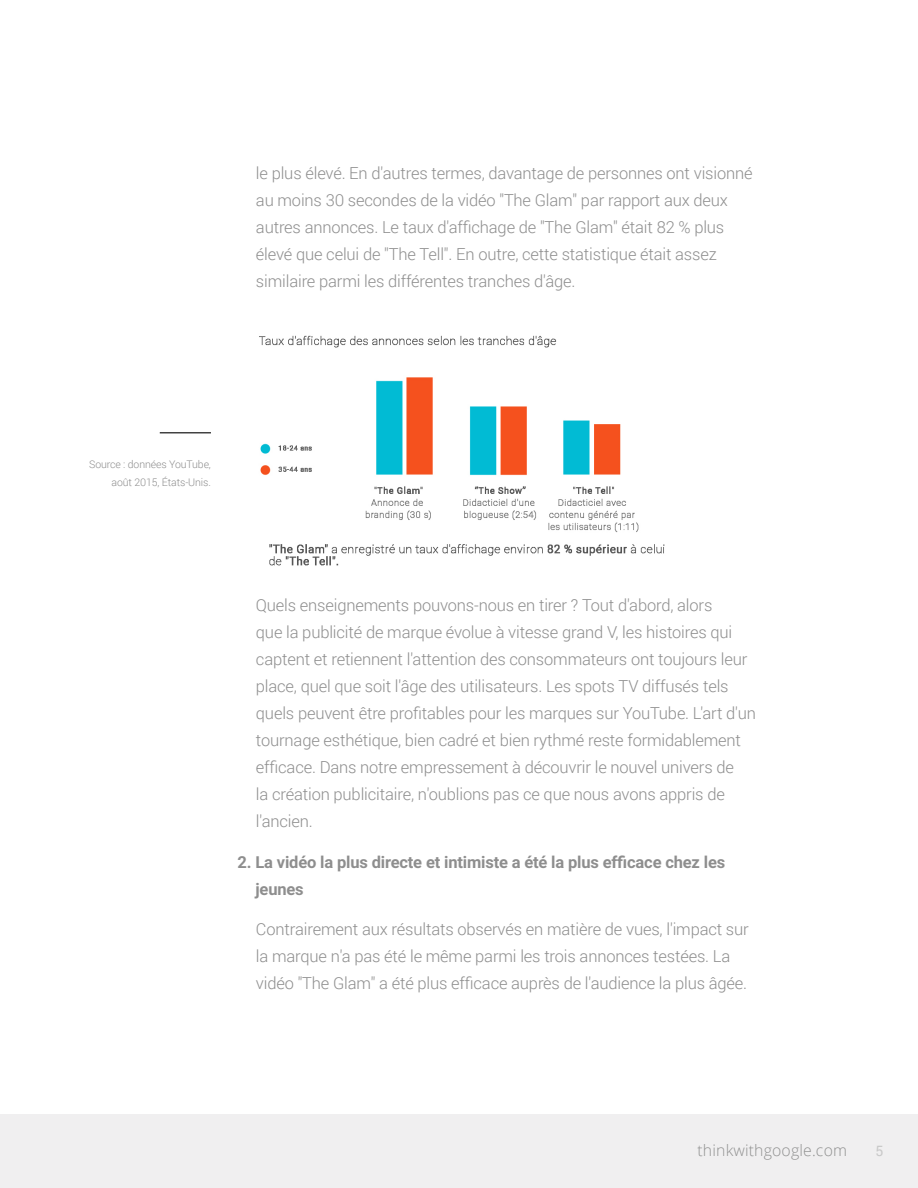
<style>
.page{position:relative;width:918px;height:1188px;background:#fff}
.page>*{position:absolute;margin:0;border:0;box-sizing:border-box;transform-origin:0 0}
.Body_Copy{font:300 16.5px/27px "Roboto";letter-spacing:-.01em;color:#8e8e8e}
.Body_Copy-2{font:700 16.5px/27px "Roboto";letter-spacing:-.01em;color:#8e8e8e}
.t1{font:300 15.75px "Open Sans";letter-spacing:.01em;color:#666766}
.t2{font:14.25px "Roboto";color:#c9c9c9}
.Sidebar_Source{font:300 10.5px/18px "Roboto";letter-spacing:-.01em;color:#8e8e8e;text-align:right}
</style>
<div class="page">
<div style="left:0;top:1114px;width:918px;height:74px;background:#f0eff0"></div>
<img style="left:259px;top:335px;width:406px;height:231px">
<hr style="left:160px;top:432px;width:51px;height:2px;background:#424242">
<p class="Body_Copy" style="left:256px;top:159px;width:498px">le plus élevé. En d'autres termes, davantage de personnes ont visionné au moins 30 secondes de la vidéo "The Glam" par rapport aux deux autres annonces. Le taux d'affichage de "The Glam" était 82 % plus élevé que celui de "The Tell". En outre, cette statistique était assez similaire parmi les différentes tranches d'âge.</p>
<p class="Sidebar_Source" style="left:89px;top:455px;width:123px">Source : données YouTube, août 2015, États-Unis.</p>
<p class="Body_Copy" style="left:256px;top:591px;width:502px">Quels enseignements pouvons-nous en tirer ? Tout d'abord, alors<br>que la publicité de marque évolue à vitesse grand V, les histoires qui captent et retiennent l'attention des consommateurs ont toujours leur place, quel que soit l'âge des utilisateurs. Les spots TV diffusés tels quels peuvent être profitables pour les marques sur YouTube. L'art d'un tournage esthétique, bien cadré et bien rythmé reste formidablement efficace. Dans notre empressement à découvrir le nouvel univers de<br>la création publicitaire, n'oublions pas ce que nous avons appris de l'ancien.</p>
<p class="Body_Copy-2" style="left:255px;top:848px;width:471px;text-indent:-18px">2. La vidéo la plus directe et intimiste a été la plus efficace chez les jeunes</p>
<p class="Body_Copy" style="left:256px;top:915px;width:494px">Contrairement aux résultats observés en matière de vues, l'impact sur la marque n'a pas été le même parmi les trois annonces testées. La vidéo "The Glam" a été plus efficace auprès de l'audience la plus âgée.</p>
<p class="t1" style="left:698px;top:1140px;width:151px">thinkwithgoogle.com</p>
<p class="t2" style="left:876px;top:1141px;width:10px">5</p>
</div>
